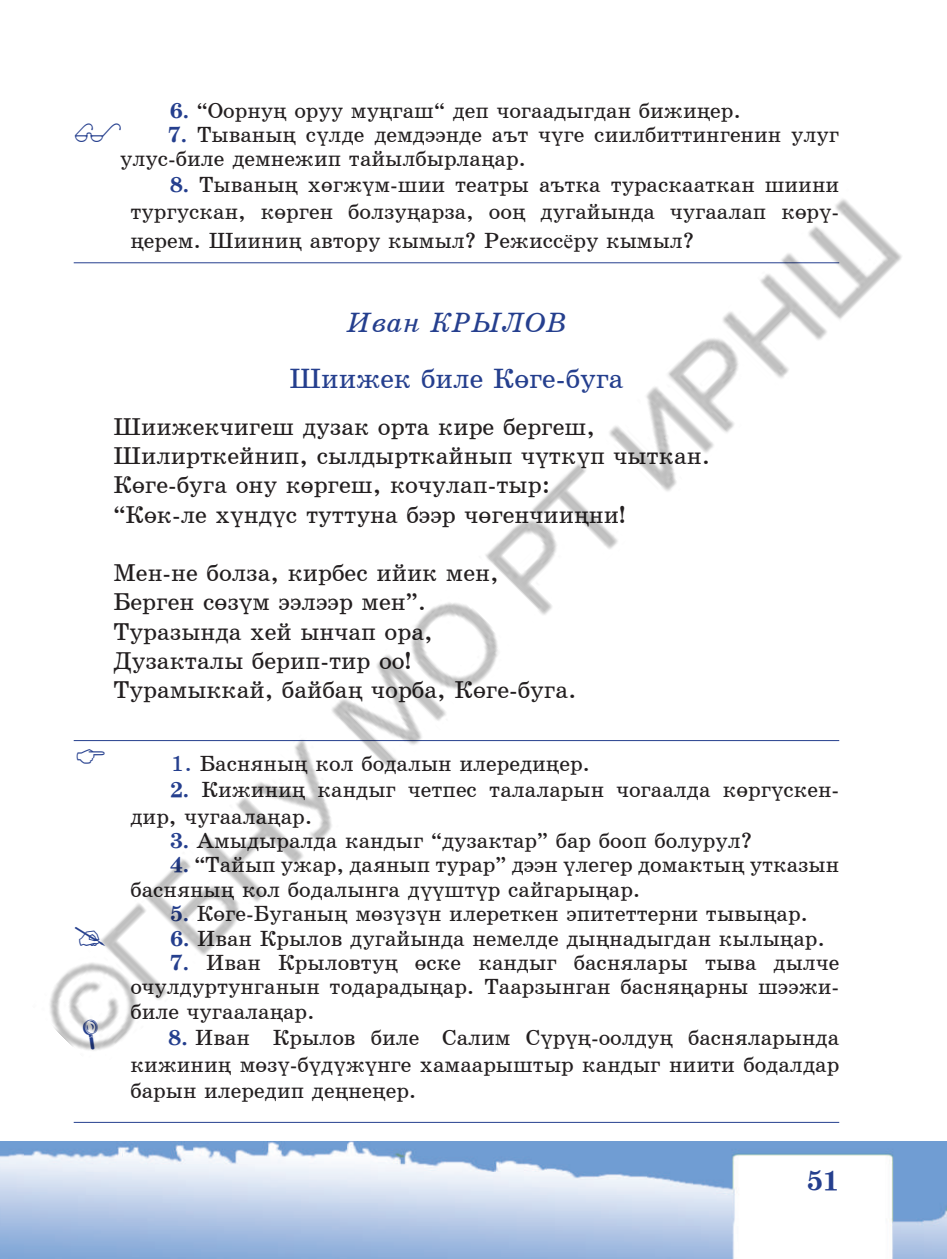
<style>
.page{position:relative;width:947px;height:1259px;background:#fff}
.page>*{position:absolute;margin:0;border:0;box-sizing:border-box;transform-origin:0 0}
.t1{font:28px "TT School Book Normal";color:#253f8e}
.t2{font:italic 28px "TT School";color:#253f8e}
.t3{font:700 28px "TT School";color:#253f8e}
.t4{font:24.4px/29.2px "TT School Book Normal";color:#231f20}
.t5{font:22px/26.4px "TT School Book Normal";color:#231f20}
.s1{font-family:"TT School";font-weight:700;color:#253f8e}
.s2{font-family:"Times New Roman"}
.s3{color:#253f8e}
</style>
<div class="page">
<img style="left:0;top:1141px;width:946px;height:118px">
<hr style="left:74px;top:1122px;width:765px;height:1px;background:#253f8e">
<img style="left:50px;top:199px;width:852px;height:852px">
<svg style="left:77px;top:748px;width:28px;height:15px"></svg>
<svg style="left:75px;top:926px;width:30px;height:19px"></svg>
<svg style="left:83px;top:1019px;width:15px;height:30px"></svg>
<p class="t5" style="left:170px;top:97px;width:572px"><span class="s1">6.</span> “Оорнуё оруу муёгаш“ деп чогаадыгдан бижиёер.</p>
<p class="t5" style="left:120px;top:122px;width:720px;line-height:24px;text-indent:48px"><span class="s1">7.</span> Тываныё с\лде демдээнде аът ч\ге сиилбиттингенин улуг улус-биле демнежип тайылбырлаёар.</p>
<p class="t5" style="left:130px;top:171px;width:710px;text-align:right"><span class="s1">8.</span> Тываныё х=гж\м-шии театры аътка тураскааткан шиини тургускан, к=рген болзуёарза, ооё дугайында чугаалап к=р\-</p>
<p class="t5" style="left:130px;top:227px;width:565px">ёерем. Шииниё автору кымыл? Режисс<span class="s2">ё</span>ру кымыл?</p>
<p class="t2" style="left:347px;top:307px;width:129px">Иван Крылов</p>
<p class="t1" style="left:289px;top:364px;width:336px">Шиижек биле К=ге-буга</p>
<p class="t4" style="left:113px;top:412px;width:598px">Шиижекчигеш дузак орта кире бергеш, Шилирткейнип, сылдырткайнып ч\тк\п чыткан.<br>К=ге-буга ону к=ргеш, кочулап-тыр:<br>“К=к-ле х\нд\с туттуна бээр ч=генчииёни!</p>
<p class="t4" style="left:113px;top:558px;width:465px">Мен-не болза, кирбес ийик мен,<br>Берген с=з\м ээлээр мен”.<br>Туразында хей ынчап ора,<br>Дузакталы берип-тир оо!<br>Турамыккай, байбаё чорба, К=ге-буга.</p>
<p class="t5" style="left:172px;top:750px;width:420px"><span class="s3">1.</span> Басняныё кол бодалын илередиёер.</p>
<p class="t5" style="left:130px;top:776px;width:710px;text-indent:40px"><span class="s1">2.</span> Кижиниё кандыг четпес талаларын чогаалда к=рг\скен&shy;дир, чугаалаёар.</p>
<p class="t5" style="left:170px;top:827px;width:584px"><span class="s1">3.</span> Амыдыралда кандыг “дузактар” бар бооп болурул?</p>
<p class="t5" style="left:130px;top:853px;width:710px;line-height:24.4px;text-indent:40px"><span class="s1">4.</span> “Тайып ужар, даянып турар” дээн \легер домактыё утказын басняныё кол бодалынга д\\шт\р сайгарыёар.</p>
<p class="t5" style="left:170px;top:900px;width:640px"><span class="s1">5.</span> К=ге-Буганыё м=з\з\н илереткен эпитеттерни тывыёар.</p>
<p class="t5" style="left:170px;top:925px;width:656px"><span class="s1">6.</span> Иван Крылов дугайында немелде дыёнадыгдан кылыёар.</p>
<p class="t5" style="left:130px;top:950px;width:710px;line-height:24.4px;text-align:justify;text-indent:40px"><span class="s1">7.</span> Иван Крыловтуё =ске кандыг баснялары тыва дылче очулдуртунганын тодарадыёар. Таарзынган басняёарны шээжи&shy;биле чугаалаёар.</p>
<p class="t5" style="left:130px;top:1024px;width:710px;text-align:justify;text-indent:38px"><span class="s1">8.</span> Иван Крылов биле Салим С\р\ё-оолдуё басняларында кижиниё м=з\-б\д\ж\нге хамаарыштыр кандыг ниити бодалдар барын илередип деёнеёер.</p>
<p class="t3" style="left:806px;top:1165px;width:34px">51</p>
</div>
